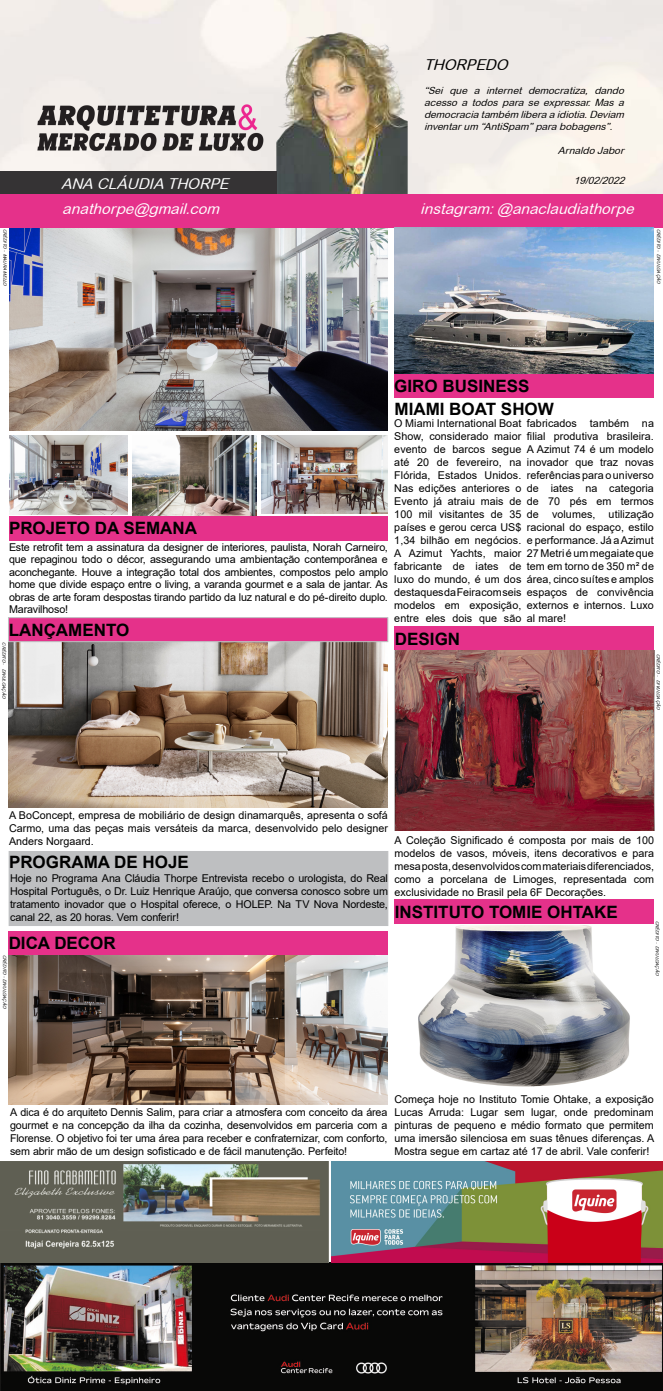
<style>
.page{position:relative;width:663px;height:1391px;background:#fff}
.page>*{position:absolute;margin:0;border:0;box-sizing:border-box;transform-origin:0 0}
.t1{font:700 17px "Arial";color:#000}
.t2{font:italic 15px "Arial Rounded MT";color:#fff}
.t3{font:italic 15px "Arial Rounded MT";color:#000}
.t4{font:10.75px/12.9px "Arial";color:#000;text-align:justify}
.t5{font:italic 10px/12px "Arial Rounded MT";color:#000;text-align:justify}
.t6{font:italic 4.5px "Arial Rounded MT";color:#000}
</style>
<div class="page">
<img style="left:0;top:0;width:662px;height:194px">
<img style="left:9px;top:435px;width:119px;height:79px">
<img style="left:8px;top:642px;width:380px;height:165px">
<img style="left:132px;top:435px;width:125px;height:81px">
<img style="left:9px;top:227px;width:379px;height:204px">
<img style="left:261px;top:435px;width:126px;height:78px">
<div style="left:0;top:194px;width:662px;height:33px;background:#e5318a"></div>
<div style="left:0;top:171px;width:277px;height:23px;background:#353334"></div>
<div style="left:9px;top:516px;width:379px;height:24px;background:#e5318a"></div>
<div style="left:394px;top:373px;width:260px;height:24px;background:#e5318a"></div>
<div style="left:394px;top:627px;width:260px;height:24px;background:#e5318a"></div>
<div style="left:394px;top:900px;width:259px;height:24px;background:#e5318a"></div>
<div style="left:9px;top:851px;width:379px;height:74px;background:#bebfc1"></div>
<div style="left:9px;top:931px;width:379px;height:24px;background:#e5318a"></div>
<div style="left:8px;top:617px;width:380px;height:25px;background:#e5318a;border:1px solid #bebfc1"></div>
<img style="left:394px;top:227px;width:260px;height:146px">
<img style="left:0;top:1262px;width:662px;height:128px">
<img style="left:0;top:1161px;width:328px;height:101px">
<img style="left:331px;top:1161px;width:331px;height:101px">
<img style="left:394px;top:651px;width:260px;height:179px">
<img style="left:418px;top:925px;width:212px;height:162px">
<img style="left:9px;top:955px;width:378px;height:149px">
<h2 class="t2" style="left:61px;top:175px;width:173px">ANA CLÁUDIA THORPE</h2>
<h2 class="t2" style="left:62px;top:200px;width:163px">anathorpe@gmail.com</h2>
<h2 class="t3" style="left:424px;top:56px;width:90px">THORPEDO</h2>
<p class="t5" style="left:424px;top:84px;width:204px">“Sei que a internet democratiza, dando acesso a todos para se expressar. Mas a democraciatambém liberaaidiotia.Deviam inventarum “AntiSpam”parabobagens”.</p>
<p class="t5" style="left:557px;top:144px;width:71px">ArnaldoJabor</p>
<p class="t5" style="left:573px;top:175px;width:55px">19/02/2022</p>
<h2 class="t2" style="left:420px;top:200px;width:219px">instagram:@anaclaudiathorpe</h2>
<p class="t6" style="left:8px;top:229px;width:60px;rotate:90deg">CRÉDITO - MAURA MELLO</p>
<p class="t6" style="left:661px;top:229px;width:57px;rotate:90deg">CRÉDITO - DIVULGAÇÃO</p>
<h1 class="t1" style="left:394px;top:374px;width:137px">GIRO BUSINESS</h1>
<h1 class="t1" style="left:394px;top:397px;width:161px">MIAMI BOAT SHOW</h1>
<p class="t4" style="left:394px;top:417px;width:129px">O Miami International Boat Show, considerado maior evento de barcos segue até 20 de fevereiro, na Flórida, Estados Unidos.<br>Nas edições anteriores o Evento já atraiu mais de 100 mil visitantes de 35 países e gerou cerca US$ 1,34 bilhão em negócios.<br>A Azimut Yachts, maior fabricante de iates de luxo do mundo, é um dos destaques da Feira com seis modelos em exposição, entre eles dois que são</p>
<p class="t4" style="left:527px;top:417px;width:128px">fabricados também na filial produtiva brasileira.<br>A Azimut 74 é um modelo inovador que traz novas referências para o universo de iates na categoria de 70 pés em termos de volumes, utilização racional do espaço, estilo e performance. Já a Azimut 27 Metri é um megaiate que tem em torno de 350 m² de área, cinco suítes e amplos espaços de convivência externos e internos. Luxo al mare!</p>
<h1 class="t1" style="left:9px;top:516px;width:189px">PROJETO DA SEMANA</h1>
<p class="t4" style="left:9px;top:541px;width:380px;line-height:12.5px">Este retrofit tem a assinatura da designer de interiores, paulista, Norah Carneiro, que repaginou todo o décor, assegurando uma ambientação contemporânea e aconchegante. Houve a integração total dos ambientes, compostos pelo amplo home que divide espaço entre o living, a varanda gourmet e a sala de jantar. As obras de arte foram despostas tirando partido da luz natural e do pé-direito duplo.<br>Maravilhoso!</p>
<h1 class="t1" style="left:9px;top:618px;width:122px">LANÇAMENTO</h1>
<h1 class="t1" style="left:395px;top:627px;width:67px">DESIGN</h1>
<p class="t6" style="left:7px;top:642px;width:59px;rotate:90deg">CRÉDITO - DIVULGAÇÃO</p>
<p class="t6" style="left:660px;top:654px;width:59px;rotate:90deg">CRÉDITO - DIVULGAÇÃO</p>
<p class="t4" style="left:9px;top:809px;width:380px">A BoConcept, empresa de mobiliário de design dinamarquês, apresenta o sofá Carmo, uma das peças mais versáteis da marca, desenvolvido pelo designer Anders Norgaard.</p>
<p class="t4" style="left:10px;top:872px;width:379px">Hoje no Programa Ana Cláudia Thorpe Entrevista recebo o urologista, do Real Hospital Português, o Dr. Luiz Henrique Araújo, que conversa conosco sobre um tratamento inovador que o Hospital oferece, o HOLEP. Na TV Nova Nordeste, canal 22, as 20 horas. Vem conferir!</p>
<p class="t4" style="left:394px;top:834px;width:261px;line-height:12.9px">A Coleção Significado é composta por mais de 100 modelos de vasos, móveis, itens decorativos e para mesa posta, desenvolvidos com materiais diferenciados, como a porcelana de Limoges, representada com exclusividade no Brasil pela 6F Decorações.</p>
<h1 class="t1" style="left:9px;top:850px;width:181px">PROGRAMA DE HOJE</h1>
<h1 class="t1" style="left:395px;top:900px;width:224px">INSTITUTO TOMIE OHTAKE</h1>
<p class="t6" style="left:660px;top:921px;width:57px;rotate:90deg">CRÉDITO - DIVULGAÇÃO</p>
<h1 class="t1" style="left:9px;top:931px;width:109px">DICA DECOR</h1>
<p class="t6" style="left:7px;top:955px;width:56px;rotate:90deg">CRÉDITO -DIVULGAÇÃO</p>
<p class="t4" style="left:10px;top:1105px;width:379px">A dica é do arquiteto Dennis Salim, para criar a atmosfera com conceito da área gourmet e na concepção da ilha da cozinha, desenvolvidos em parceria com a Florense. O objetivo foi ter uma área para receber e confraternizar, com conforto, sem abrir mão de um design sofisticado e de fácil manutenção. Perfeito!</p>
<p class="t4" style="left:394px;top:1093px;width:261px">Começa hoje no Instituto Tomie Ohtake, a exposição Lucas Arruda: Lugar sem lugar, onde predominam pinturas de pequeno e médio formato que permitem uma imersão silenciosa em suas tênues diferenças. A Mostra segue em cartaz até 17 de abril. Vale conferir!</p>
</div>
